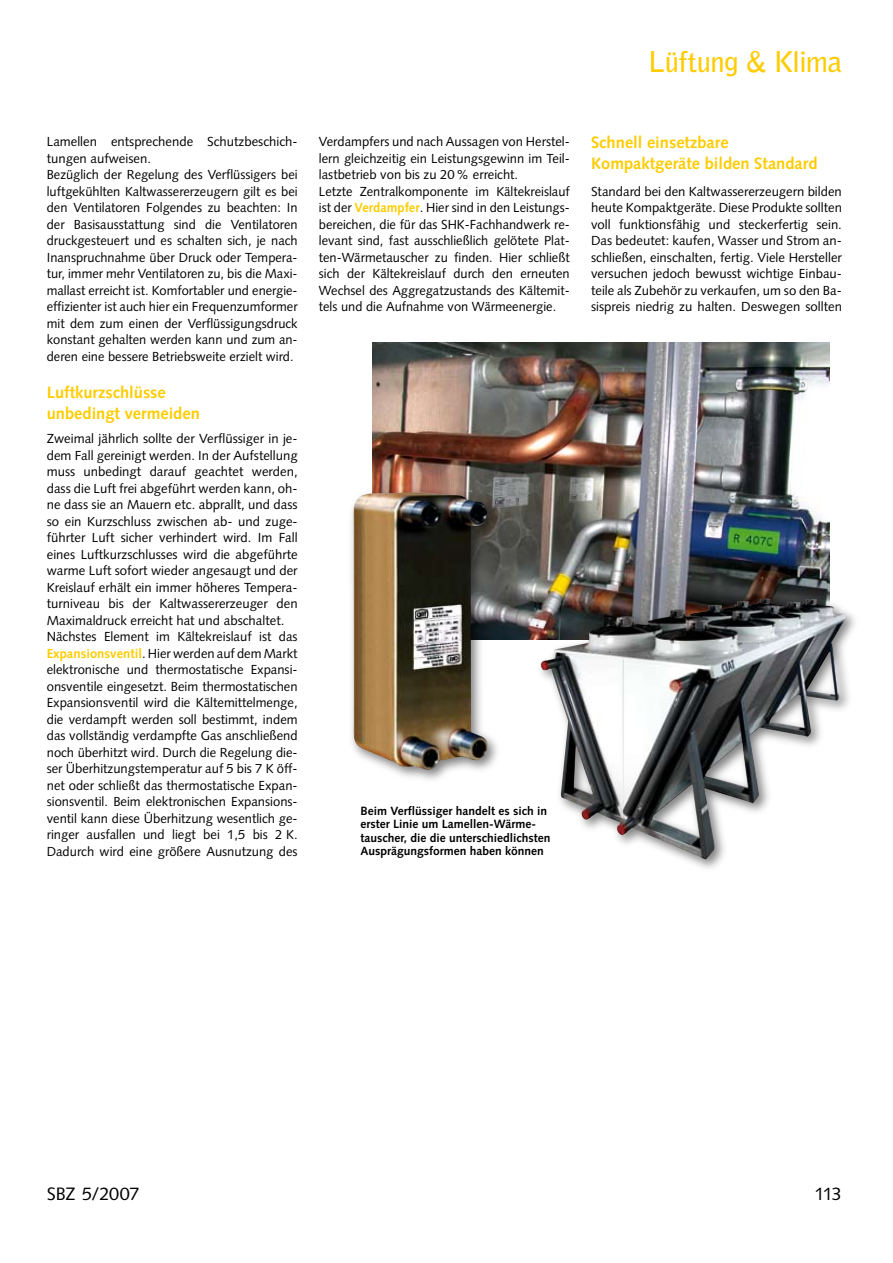
<style>
.page{position:relative;width:893px;height:1263px;background:#fff}
.page>*{position:absolute;margin:0;border:0;box-sizing:border-box;transform-origin:0 0}
.t1{font:700 28.5px "Bell Gothic Std";letter-spacing:-.02em;color:#fecc00}
.t2{font:18px "Syntax LT Std";letter-spacing:-.01em;color:#000}
.t3{font:700 16.5px/21px "Syntax LT Std";color:#fecc00}
.t4{font:13.2px/16.5px "Syntax LT Std";color:#000}
.t5{font:700 12px/13.5px "Syntax LT Std";color:#000}
.s1{font-weight:700;color:#fecc00}
</style>
<div class="page">
<img style="left:373px;top:342px;width:456px;height:297px">
<div style="left:347px;top:485px;width:156px;height:300px;background:#000;opacity:.5"></div>
<img style="left:353px;top:491px;width:135px;height:280px">
<div style="left:534px;top:592px;width:326px;height:282px;background:#000;opacity:.5"></div>
<img style="left:553px;top:599px;width:253px;height:59px">
<h1 class="t1" style="left:648px;top:45px;width:195px">Lüftung &amp; Klima</h1>
<p class="t4" style="left:47px;top:133px;width:252px">Lamellen entsprechende Schutzbeschich&shy;tungen aufweisen.<br>Bezüglich der Regelung des Verflüssigers bei luftgekühlten Kaltwassererzeugern gilt es bei den Ventilatoren Folgendes zu beachten: In der Basisausstattung sind die Ventilatoren druckgesteuert und es schalten sich, je nach Inanspruchnahme über Druck oder Tempera&shy;tur, immer mehr Ventilatoren zu, bis die Maxi&shy;mallast erreicht ist. Komfortabler und energie&shy;effizienter ist auch hier ein Frequenzumformer mit dem zum einen der Verflüssigungsdruck konstant gehalten werden kann und zum an&shy;deren eine bessere Betriebsweite erzielt wird.</p>
<p class="t3" style="left:47px;top:382px;width:155px">Luftkurzschlüsse unbedingt vermeiden</p>
<p class="t4" style="left:47px;top:430px;width:252px">Zweimal jährlich sollte der Verflüssiger in je&shy;dem Fall gereinigt werden. In der Aufstellung muss unbedingt darauf geachtet werden, dass die Luft frei abgeführt werden kann, oh&shy;ne dass sie an Mauern etc. abprallt, und dass so ein Kurzschluss zwischen ab- und zuge&shy;führter Luft sicher verhindert wird. Im Fall eines Luftkurzschlusses wird die abgeführte warme Luft sofort wieder angesaugt und der Kreislauf erhält ein immer höheres Tempera&shy;turniveau bis der Kaltwassererzeuger den Maximaldruck erreicht hat und abschaltet.<br>Nächstes Element im Kältekreislauf ist das <span class="s1">Expansionsventil</span>. Hier werden auf dem Markt elektronische und thermostatische Expansi&shy;onsventile eingesetzt. Beim thermostatischen Expansionsventil wird die Kältemittelmenge, die verdampft werden soll bestimmt, indem das vollständig verdampfte Gas anschließend noch überhitzt wird. Durch die Regelung die&shy;ser Überhitzungstemperatur auf 5 bis 7 K öff&shy;net oder schließt das thermostatische Expan&shy;sionsventil. Beim elektronischen Expansions&shy;ventil kann diese Überhitzung wesentlich ge&shy;ringer ausfallen und liegt bei 1,5 bis 2 K.<br>Dadurch wird eine größere Ausnutzung des</p>
<p class="t4" style="left:319px;top:133px;width:252px">Verdampfers und nach Aussagen von Herstel&shy;lern gleichzeitig ein Leistungsgewinn im Teil&shy;lastbetrieb von bis zu 20% erreicht.<br>Letzte Zentralkomponente im Kältekreislauf ist der <span class="s1">Verdampfer</span>. Hier sind in den Leistungs&shy;bereichen, die für das SHK-Fachhandwerk re&shy;levant sind, fast ausschließlich gelötete Plat&shy;ten-Wärmetauscher zu finden. Hier schließt sich der Kältekreislauf durch den erneuten Wechsel des Aggregatzustands des Kältemit&shy;tels und die Aufnahme von Wärmeenergie.</p>
<p class="t3" style="left:591px;top:132px;width:228px">Schnell einsetzbare<br>Kompaktgeräte bilden Standard</p>
<p class="t4" style="left:591px;top:183px;width:252px;text-align:justify">Standard bei den Kaltwassererzeugern bilden heute Kompaktgeräte. Diese Produkte sollten voll funktionsfähig und steckerfertig sein.<br>Das bedeutet: kaufen, Wasser und Strom an&shy;schließen, einschalten, fertig. Viele Hersteller versuchen jedoch bewusst wichtige Einbau&shy;teile als Zubehör zu verkaufen, um so den Ba&shy;sispreis niedrig zu halten. Deswegen sollten</p>
<p class="t5" style="left:360px;top:804px;width:191px">Beim Verflüssiger handelt es sich in erster Linie um Lamellen-Wärme&shy;tauscher, die die unterschiedlichsten Ausprägungsformen haben können</p>
<h2 class="t2" style="left:47px;top:1183px;width:94px">SBZ 5/2007</h2>
<h2 class="t2" style="left:814px;top:1183px;width:29px">113</h2>
</div>
